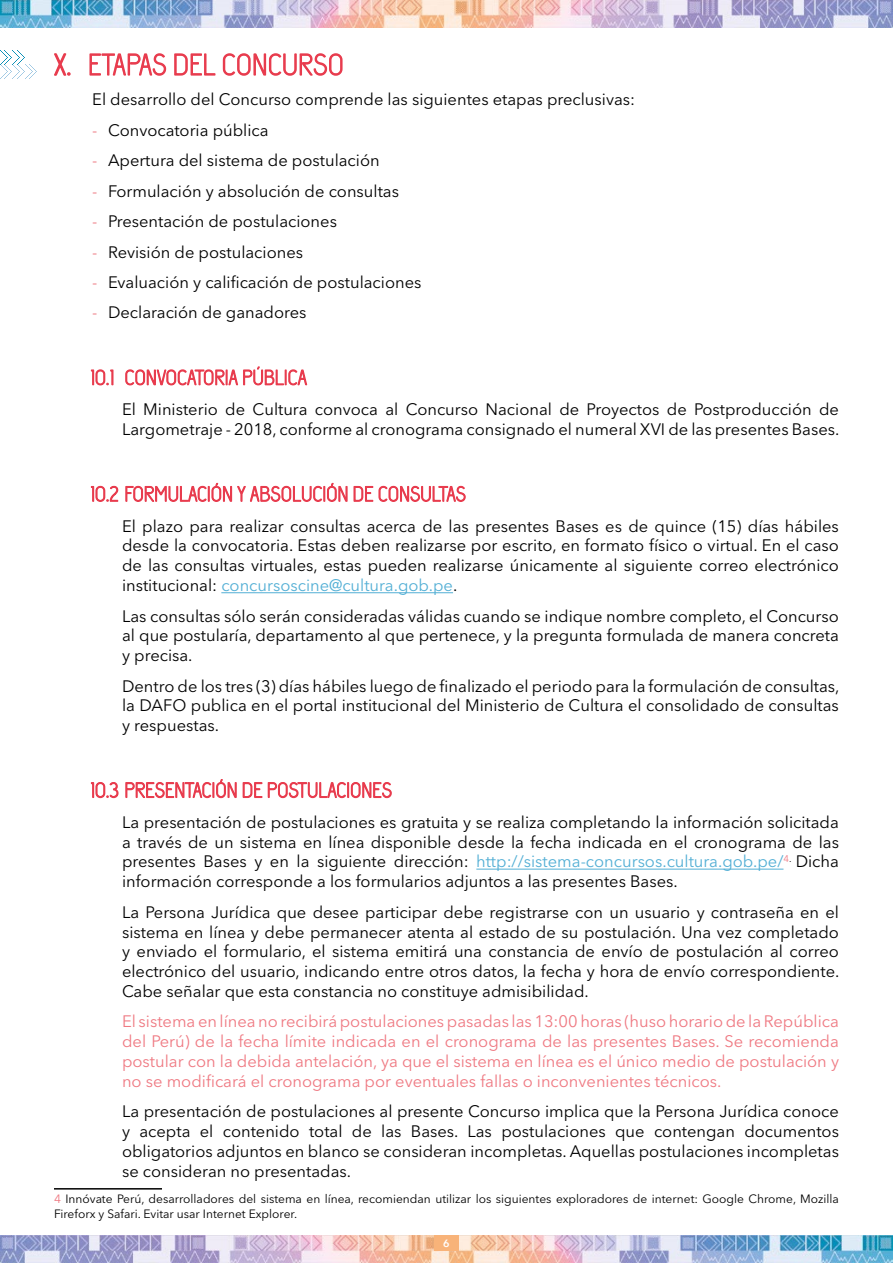
<style>
.page{position:relative;width:893px;height:1263px;background:#fff}
.page>*{position:absolute;margin:0;border:0;box-sizing:border-box;transform-origin:0 0}
.t1{font:16.5px/19.8px "Avenir Next LT Pro";color:#000;text-align:justify}
.t2{font:16.5px/19.8px "Avenir Next LT Pro";color:#ef7982;text-align:justify}
.t3{font:12px/14.4px "Avenir Next LT Pro";color:#000}
.t4{font:600 10.5px "Avenir Next LT Pro";color:#fff}
.s1{color:#ef7982}
.s2{color:#53afd5}
</style>
<div class="page">
<img style="left:0;top:1235px;width:893px;height:28px">
<img style="left:0;top:0;width:893px;height:27px">
<div style="left:434px;top:1235px;width:25px;height:16px;background:#f8b379"></div>
<hr style="left:221px;top:592px;width:232px;height:1px;background:#53afd5">
<hr style="left:476px;top:869px;width:307px;height:1px;background:#53afd5">
<svg style="left:54px;top:53px;width:17px;height:23px"></svg>
<svg style="left:89px;top:53px;width:78px;height:23px"></svg>
<svg style="left:174px;top:53px;width:42px;height:23px"></svg>
<svg style="left:222px;top:53px;width:121px;height:23px"></svg>
<svg style="left:90px;top:369px;width:24px;height:17px"></svg>
<svg style="left:125px;top:366px;width:183px;height:20px"></svg>
<svg style="left:90px;top:485px;width:29px;height:17px"></svg>
<svg style="left:125px;top:482px;width:341px;height:20px"></svg>
<svg style="left:90px;top:782px;width:29px;height:17px"></svg>
<svg style="left:125px;top:779px;width:267px;height:20px"></svg>
<hr style="left:54px;top:1188px;width:108px;height:1px;background:#000">
<svg style="left:0;top:50px;width:37px;height:29px"></svg>
<p class="t1" style="left:92px;top:90px;width:544px">El desarrollo del Concurso comprende las siguientes etapas preclusivas:</p>
<p class="t1" style="left:92px;top:120px;width:178px"><span class="s1">-</span> Convocatoria pública</p>
<p class="t1" style="left:92px;top:151px;width:289px"><span class="s1">-</span> Apertura del sistema de postulación</p>
<p class="t1" style="left:92px;top:181px;width:308px"><span class="s1">-</span> Formulación y absolución de consultas</p>
<p class="t1" style="left:92px;top:211px;width:246px"><span class="s1">-</span> Presentación de postulaciones</p>
<p class="t1" style="left:92px;top:242px;width:212px"><span class="s1">-</span> Revisión de postulaciones</p>
<p class="t1" style="left:92px;top:272px;width:331px"><span class="s1">-</span> Evaluación y calificación de postulaciones</p>
<p class="t1" style="left:92px;top:303px;width:216px"><span class="s1">-</span> Declaración de ganadores</p>
<p class="t1" style="left:122px;top:399px;width:719px">El Ministerio de Cultura convoca al Concurso Nacional de Proyectos de Postproducción de<br>Largometraje - 2018, conforme al cronograma consignado el numeral XVI de las presentes Bases.</p>
<p class="t1" style="left:122px;top:516px;width:718px">El plazo para realizar consultas acerca de las presentes Bases es de quince (15) días hábiles desde la convocatoria. Estas deben realizarse por escrito, en formato físico o virtual. En el caso de las consultas virtuales, estas pueden realizarse únicamente al siguiente correo electrónico institucional: <span class="s2">concursoscine@cultura.gob.pe</span>.</p>
<p class="t1" style="left:122px;top:606px;width:718px">Las consultas sólo serán consideradas válidas cuando se indique nombre completo, el Concurso al que postularía, departamento al que pertenece, y la pregunta formulada de manera concreta y precisa.</p>
<p class="t1" style="left:122px;top:676px;width:719px">Dentro de los tres (3) días hábiles luego de finalizado el periodo para la formulación de consultas, la DAFO publica en el portal institucional del Ministerio de Cultura el consolidado de consultas y respuestas.</p>
<p class="t1" style="left:122px;top:812px;width:718px">La presentación de postulaciones es gratuita y se realiza completando la información solicitada a través de un sistema en línea disponible desde la fecha indicada en el cronograma de las presentes Bases y en la siguiente dirección: <span class="s2">http://sistema-concursos.cultura.gob.pe/</span><sup>4</sup><sup>.</sup> Dicha información corresponde a los formularios adjuntos a las presentes Bases.</p>
<p class="t1" style="left:122px;top:902px;width:719px">La Persona Jurídica que desee participar debe registrarse con un usuario y contraseña en el sistema en línea y debe permanecer atenta al estado de su postulación. Una vez completado y enviado el formulario, el sistema emitirá una constancia de envío de postulación al correo electrónico del usuario, indicando entre otros datos, la fecha y hora de envío correspondiente.<br>Cabe señalar que esta constancia no constituye admisibilidad.</p>
<p class="t2" style="left:122px;top:1012px;width:718px">El sistema en línea no recibirá postulaciones pasadas las 13:00 horas (huso horario de la República del Perú) de la fecha límite indicada en el cronograma de las presentes Bases. Se recomienda postular con la debida antelación, ya que el sistema en línea es el único medio de postulación y no se modificará el cronograma por eventuales fallas o inconvenientes técnicos.</p>
<p class="t1" style="left:122px;top:1101px;width:718px">La presentación de postulaciones al presente Concurso implica que la Persona Jurídica conoce y acepta el contenido total de las Bases. Las postulaciones que contengan documentos obligatorios adjuntos en blanco se consideran incompletas. Aquellas postulaciones incompletas se consideran no presentadas.</p>
<p class="t3" style="left:54px;top:1192px;width:786px"><span class="s1">4</span> Innóvate Perú, desarrolladores del sistema en línea, recomiendan utilizar los siguientes exploradores de internet: Google Chrome, Mozilla<br>Fireforx y Safari. Evitar usar Internet Explorer.</p>
<p class="t4" style="left:443px;top:1237px;width:8px">6</p>
</div>
